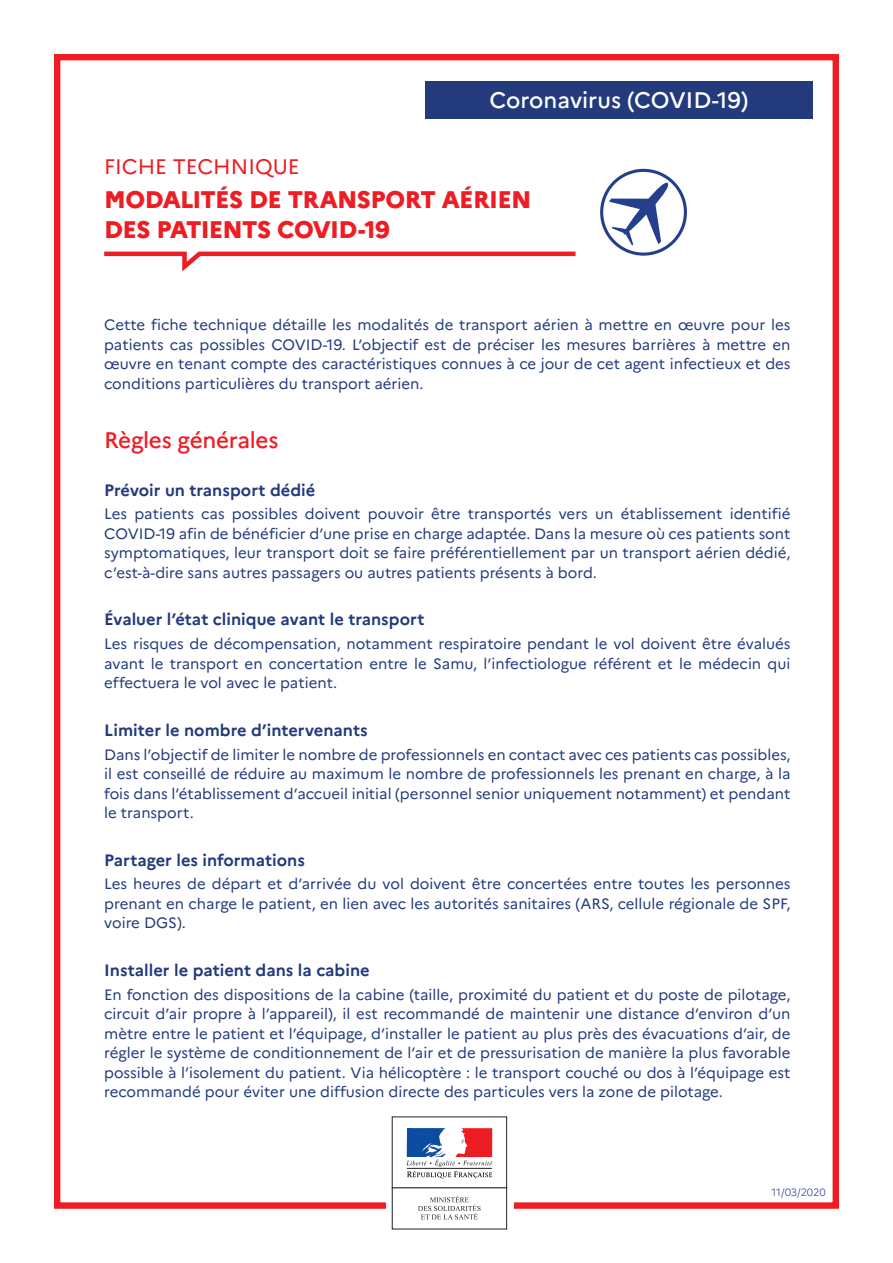
<style>
.page{position:relative;width:893px;height:1263px;background:#fff}
.page>*{position:absolute;margin:0;border:0;box-sizing:border-box;transform-origin:0 0}
.t1{font:800 24px/30px "Marianne";letter-spacing:-.025em;color:#ee1d23}
.t2{font:500 22.5px "Marianne";color:#fff}
.t3{font:500 22.5px "Marianne";letter-spacing:-.015em;color:#ee1d23}
.t4{font:21px "Marianne";color:#ee1d23}
.t5{font:700 16.5px "Marianne";color:#233b7d}
.t6{font:15px/19.5px "Marianne";color:#233b7d;text-align:justify}
.t7{font:300 10.5px "Marianne";letter-spacing:-.01em;color:#233b7d}
</style>
<div class="page">
<div style="left:54px;top:54px;width:785px;height:1155px;border:6px solid #ee1d23"></div>
<div style="left:386px;top:1108px;width:128px;height:128px;background:#fff"></div>
<div style="left:392px;top:1187px;width:115px;height:42px;border:1px solid #231f20"></div>
<div style="left:392px;top:1116px;width:115px;height:72px;border:1px solid #231f20"></div>
<svg style="left:406px;top:1128px;width:86px;height:50px"></svg>
<svg style="left:418px;top:1196px;width:63px;height:23px"></svg>
<div style="left:425px;top:82px;width:388px;height:37px;background:#233b7d"></div>
<svg style="left:104px;top:251px;width:472px;height:21px"></svg>
<svg style="left:609px;top:181px;width:61px;height:65px"></svg>
<div style="left:600px;top:169px;width:87px;height:87px;border:3px solid #253f8e;border-radius:50%"></div>
<h2 class="t2" style="left:490px;top:87px;width:260px">Coronavirus (COVID-19)</h2>
<p class="t4" style="left:104px;top:153px;width:197px">FICHE TECHNIQUE</p>
<p class="t1" style="left:104px;top:184px;width:429px">MODALITÉS DE TRANSPORT AÉRIEN<br>DES PATIENTS COVID-19</p>
<p class="t6" style="left:104px;top:315px;width:688px">Cette fiche technique détaille les modalités de transport aérien à mettre en œuvre pour les patients cas possibles COVID-19. L’objectif est de préciser les mesures barrières à mettre en œuvre en tenant compte des caractéristiques connues à ce jour de cet agent infectieux et des conditions particulières du transport aérien.</p>
<p class="t3" style="left:104px;top:426px;width:176px">Règles générales</p>
<p class="t5" style="left:104px;top:480px;width:213px">Prévoir un transport dédié</p>
<p class="t6" style="left:104px;top:504px;width:688px">Les patients cas possibles doivent pouvoir être transportés vers un établissement identifié COVID-19 afin de bénéficier d’une prise en charge adaptée. Dans la mesure où ces patients sont symptomatiques, leur transport doit se faire préférentiellement par un transport aérien dédié, c’est-à-dire sans autres passagers ou autres patients présents à bord.</p>
<p class="t5" style="left:104px;top:609px;width:322px">Évaluer l’état clinique avant le transport</p>
<p class="t6" style="left:104px;top:634px;width:688px">Les risques de décompensation, notamment respiratoire pendant le vol doivent être évalués avant le transport en concertation entre le Samu, l’infectiologue référent et le médecin qui effectuera le vol avec le patient.</p>
<p class="t5" style="left:104px;top:720px;width:265px">Limiter le nombre d’intervenants</p>
<p class="t6" style="left:104px;top:744px;width:688px">Dans l’objectif de limiter le nombre de professionnels en contact avec ces patients cas possibles, il est conseillé de réduire au maximum le nombre de professionnels les prenant en charge, à la fois dans l’établissement d’accueil initial (personnel senior uniquement notamment) et pendant le transport.</p>
<p class="t5" style="left:104px;top:849px;width:202px">Partager les informations</p>
<p class="t6" style="left:104px;top:874px;width:688px">Les heures de départ et d’arrivée du vol doivent être concertées entre toutes les personnes prenant en charge le patient, en lien avec les autorités sanitaires (ARS, cellule régionale de SPF, voire DGS).</p>
<p class="t5" style="left:104px;top:960px;width:267px">Installer le patient dans la cabine</p>
<p class="t6" style="left:104px;top:984px;width:688px">En fonction des dispositions de la cabine (taille, proximité du patient et du poste de pilotage, circuit d’air propre à l’appareil), il est recommandé de maintenir une distance d’environ d’un mètre entre le patient et l’équipage, d’installer le patient au plus près des évacuations d’air, de régler le système de conditionnement de l’air et de pressurisation de manière la plus favorable possible à l’isolement du patient. Via hélicoptère : le transport couché ou dos à l’équipage est recommandé pour éviter une diffusion directe des particules vers la zone de pilotage.</p>
<p class="t7" style="left:771px;top:1186px;width:56px">11/03/2020</p>
</div>
